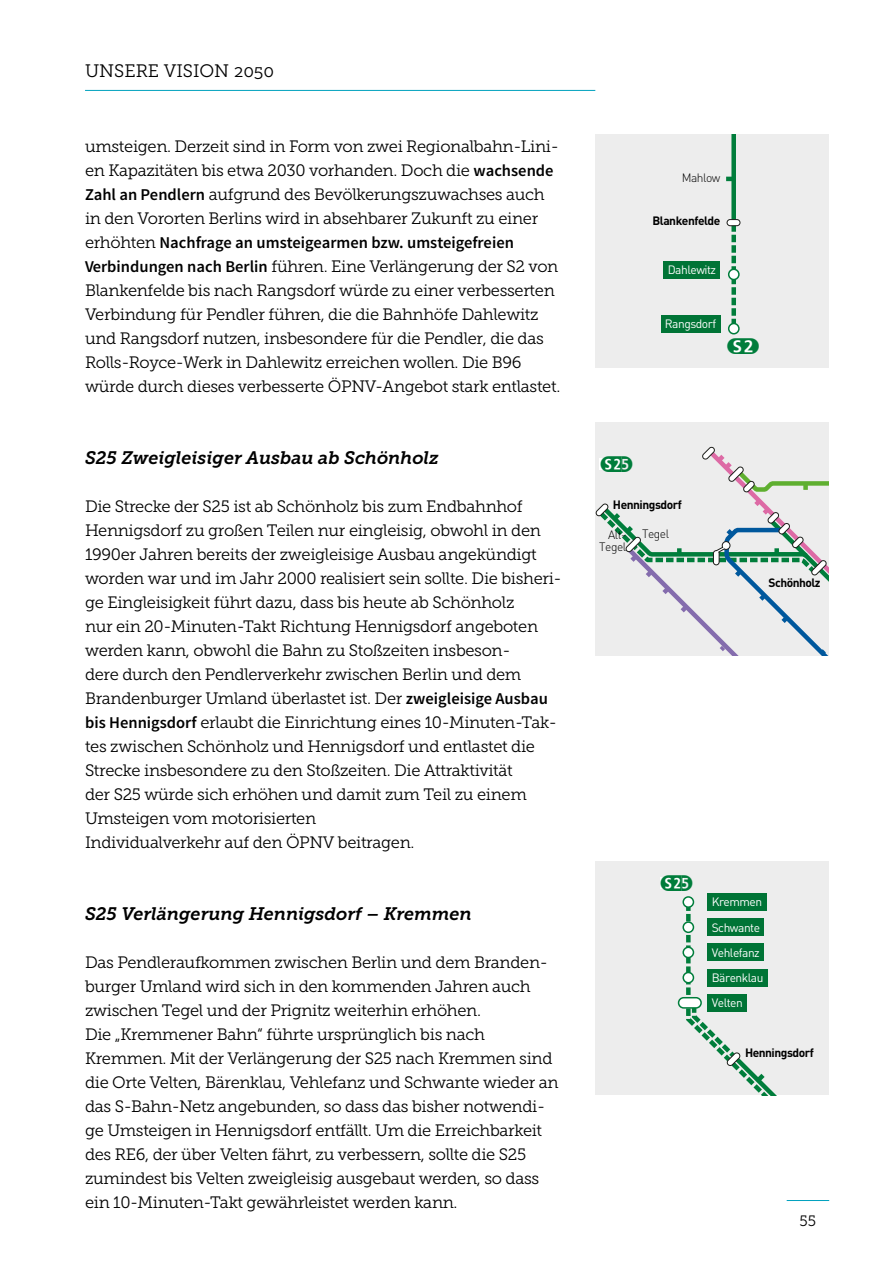
<style>
.page{position:relative;width:893px;height:1263px;background:#fff}
.page>*{position:absolute;margin:0;border:0;box-sizing:border-box;transform-origin:0 0}
.t1{font:31.5px "BVG Pi Neu";color:#007d3b}
.t2{font:italic 18px "Museo Slab 700";color:#000}
.t3{font:18px "Museo Slab 300";color:#000}
.t4{font:16.5px/24px "Museo Slab 300";letter-spacing:-.02em;color:#000}
.t5{font:600 16.5px "Source Sans Pro";color:#000}
.t6{font:15px "Museo Slab 300";color:#000}
.t7{font:12px "DIN";letter-spacing:-.04em;color:#fff}
.t8{font:700 12px "DIN";letter-spacing:-.04em;color:#000}
.t9{font:300 12px "DIN";letter-spacing:-.04em;color:#000}
.s1{font-family:"Source Sans Pro";font-weight:600}
.s2{font-family:"Museo Slab 300";font-weight:400}
</style>
<div class="page">
<div style="left:596px;top:134px;width:233px;height:234px;background:#ededed"></div>
<svg style="left:661px;top:134px;width:95px;height:218px"></svg>
<div style="left:727px;top:220px;width:13px;height:6px;background:#fff;border-radius:3px"></div>
<div style="left:727px;top:219px;width:13px;height:7px;border:1px solid #1d1e1b;border-radius:3px"></div>
<div style="left:595px;top:422px;width:233px;height:24px;background:#ededed"></div>
<svg style="left:595px;top:446px;width:233px;height:210px;background:#dae0df"></svg>
<div style="left:595px;top:862px;width:233px;height:233px;background:#ededed"></div>
<div style="left:732px;top:340px;width:23px;height:12px;background:#fff"></div>
<div style="left:729px;top:269px;width:10px;height:10px;background:#fff;border-radius:50%"></div>
<div style="left:728px;top:269px;width:12px;height:11px;border:2px solid #007d3b;border-radius:50%"></div>
<div style="left:729px;top:323px;width:10px;height:11px;background:#fff;border-radius:50%"></div>
<div style="left:728px;top:323px;width:12px;height:11px;border:2px solid #007d3b;border-radius:50%"></div>
<div style="left:600px;top:458px;width:23px;height:12px;background:#fff"></div>
<div style="left:660px;top:877px;width:23px;height:12px;background:#fff"></div>
<div style="left:683px;top:972px;width:10px;height:11px;background:#fff;border-radius:50%"></div>
<div style="left:682px;top:972px;width:12px;height:11px;border:2px solid #007d3b;border-radius:50%"></div>
<div style="left:683px;top:947px;width:10px;height:10px;background:#fff;border-radius:50%"></div>
<div style="left:682px;top:946px;width:12px;height:12px;border:2px solid #007d3b;border-radius:50%"></div>
<div style="left:683px;top:922px;width:10px;height:10px;background:#fff;border-radius:50%"></div>
<div style="left:682px;top:921px;width:12px;height:12px;border:2px solid #007d3b;border-radius:50%"></div>
<div style="left:683px;top:897px;width:10px;height:10px;background:#fff;border-radius:50%"></div>
<div style="left:682px;top:896px;width:12px;height:12px;border:2px solid #007d3b;border-radius:50%"></div>
<div style="left:707px;top:994px;width:40px;height:17px;background:#007436"></div>
<div style="left:707px;top:969px;width:61px;height:17px;background:#007436"></div>
<div style="left:707px;top:944px;width:57px;height:17px;background:#007436"></div>
<div style="left:707px;top:919px;width:57px;height:17px;background:#007436"></div>
<div style="left:707px;top:893px;width:59px;height:17px;background:#007436"></div>
<div style="left:663px;top:262px;width:57px;height:17px;background:#007436"></div>
<div style="left:661px;top:315px;width:59px;height:17px;background:#007436"></div>
<div style="left:679px;top:998px;width:22px;height:10px;background:#fff;border-radius:5px"></div>
<div style="left:678px;top:997px;width:24px;height:12px;border:2px solid #007d3b;border-radius:5px"></div>
<hr style="left:787px;top:1200px;width:42px;height:1px;background:#00a1be">
<hr style="left:85px;top:90px;width:510px;height:1px;background:#00a1be">
<p class="t3" style="left:85px;top:61px;width:27px">Unsere</p>
<p class="t3" style="left:164px;top:61px;width:24px">Vision</p>
<p class="t3" style="left:234px;top:61px;width:42px">2050</p>
<p class="t4" style="left:85px;top:134px;width:475px">umsteigen. Derzeit sind in Form von zwei Regionalbahn-Lini&shy;en Kapazitäten bis etwa 2030 vorhanden. Doch die <span class="s1">wachsende Zahl an Pendlern</span> aufgrund des Bevölkerungszuwachses auch in den Vororten Berlins wird in absehbarer Zukunft zu einer</p>
<p class="t5" style="left:85px;top:232px;width:430px"><span class="s2">erhöhten</span> Nachfrage an umsteigearmen bzw. umsteigefreien</p>
<p class="t4" style="left:85px;top:254px;width:477px"><span class="s1">Verbindungen nach Berlin</span> führen. Eine Verlängerung der S2 von Blankenfelde bis nach Rangsdorf würde zu einer verbesserten Verbindung für Pendler führen, die die Bahnhöfe Dahlewitz und Rangsdorf nutzen, insbesondere für die Pendler, die das Rolls-Royce-Werk in Dahlewitz erreichen wollen. Die B96 würde durch dieses verbesserte ÖPNV-Angebot stark entlastet.</p>
<p class="t2" style="left:85px;top:447px;width:355px">S25 Zweigleisiger Ausbau ab Schönholz</p>
<p class="t4" style="left:85px;top:494px;width:478px">Die Strecke der S25 ist ab Schönholz bis zum Endbahnhof Hennigsdorf zu großen Teilen nur eingleisig, obwohl in den 1990er Jahren bereits der zweigleisige Ausbau angekündigt worden war und im Jahr 2000 realisiert sein sollte. Die bisheri&shy;ge Eingleisigkeit führt dazu, dass bis heute ab Schönholz<br>nur ein 20-Minuten-Takt Richtung Hennigsdorf angeboten werden kann, obwohl die Bahn zu Stoßzeiten insbeson-<br>dere durch den Pendlerverkehr zwischen Berlin und dem Brandenburger Umland überlastet ist. Der <span class="s1">zweigleisige Ausbau bis Hennigsdorf</span> erlaubt die Einrichtung eines 10-Minuten-Tak&shy;tes zwischen Schönholz und Hennigsdorf und entlastet die Strecke insbesondere zu den Stoßzeiten. Die Attraktivität<br>der S25 würde sich erhöhen und damit zum Teil zu einem Umsteigen vom motorisierten<br>Individualverkehr auf den ÖPNV beitragen.</p>
<p class="t2" style="left:85px;top:903px;width:388px">S25 Verlängerung Hennigsdorf – Kremmen</p>
<p class="t4" style="left:85px;top:950px;width:475px">Das Pendleraufkommen zwischen Berlin und dem Branden&shy;burger Umland wird sich in den kommenden Jahren auch zwischen Tegel und der Prignitz weiterhin erhöhen.<br>Die „Kremmener Bahn“ führte ursprünglich bis nach Kremmen. Mit der Verlängerung der S25 nach Kremmen sind die Orte Velten, Bärenklau, Vehlefanz und Schwante wieder an das S-Bahn-Netz angebunden, so dass das bisher notwendi&shy;ge Umsteigen in Hennigsdorf entfällt. Um die Erreichbarkeit des RE6, der über Velten fährt, zu verbessern, sollte die S25 zumindest bis Velten zweigleisig ausgebaut werden, so dass ein 10-Minuten-Takt gewährleistet werden kann.</p>
<p class="t9" style="left:682px;top:171px;width:40px">Mahlow</p>
<p class="t8" style="left:652px;top:213px;width:69px">Blankenfelde</p>
<p class="t7" style="left:668px;top:263px;width:50px">Dahlewitz</p>
<p class="t7" style="left:665px;top:316px;width:53px">Rangsdorf</p>
<h1 class="t1" style="left:726px;top:326px;width:36px">2</h1>
<h1 class="t1" style="left:599px;top:444px;width:36px">BO</h1>
<p class="t8" style="left:613px;top:497px;width:70px">Henningsdorf</p>
<p class="t9" style="left:608px;top:527px;width:20px">Alt-</p>
<p class="t9" style="left:642px;top:526px;width:29px">Tegel</p>
<p class="t9" style="left:599px;top:539px;width:29px">Tegel</p>
<p class="t8" style="left:768px;top:575px;width:54px">Schönholz</p>
<h1 class="t1" style="left:659px;top:863px;width:36px">BO</h1>
<p class="t7" style="left:712px;top:894px;width:52px">Kremmen</p>
<p class="t7" style="left:712px;top:920px;width:50px">Schwante</p>
<p class="t7" style="left:712px;top:945px;width:50px">Vehlefanz</p>
<p class="t7" style="left:712px;top:970px;width:53px">Bärenklau</p>
<p class="t7" style="left:712px;top:995px;width:33px">Velten</p>
<p class="t8" style="left:745px;top:1044px;width:70px">Henningsdorf</p>
<p class="t6" style="left:800px;top:1213px;width:18px">55</p>
</div>
